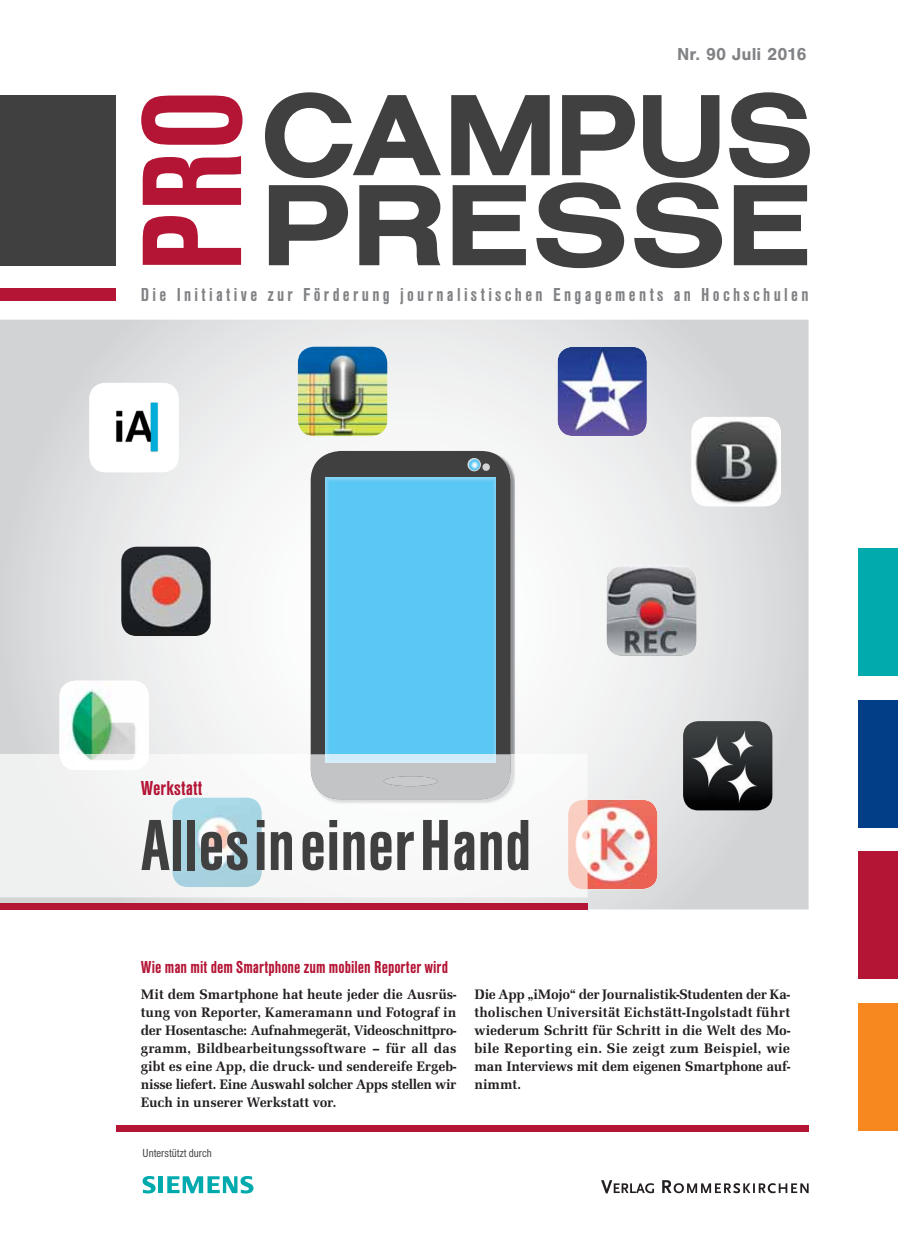
<style>
.page{position:relative;width:898px;height:1238px;background:#fff}
.page>*{position:absolute;margin:0;border:0;box-sizing:border-box;transform-origin:0 0}
.t1{font:700 condensed 147.3px "Sans";color:#b41535}
.t2{font:700 expanded 120px "Sans";letter-spacing:-.02em;color:#404041;scale:.92 1}
.t3{font:700 expanded 120px "Sans";letter-spacing:-.02em;color:#404041}
.t4{font:700 condensed 75px "Sans";color:#404041}
.t5{font:700 condensed 21px "Sans";letter-spacing:.005em;color:#b41535}
.t6{font:700 condensed 19.5px "Sans";letter-spacing:.17em;color:#808285}
.t7{font:700 condensed 18px "Sans";color:#b41535}
.t8{font:700 18px "Sans";color:#808285}
.t9{font:700 14.25px/18px "Marseille";letter-spacing:-.015em;color:#231f20;text-align:justify}
.t10{font:condensed 12px "Sans";color:#404041}
</style>
<div class="page">
<div style="left:0;top:95px;width:115px;height:170px;background:#404041"></div>
<div style="left:0;top:288px;width:115px;height:13px;background:#b41535"></div>
<svg style="left:601px;top:1180px;width:207px;height:13px"></svg>
<svg style="left:142px;top:1176px;width:13px;height:17px"></svg>
<div style="left:158px;top:1176px;width:5px;height:17px;background:#00aaad"></div>
<svg style="left:167px;top:1176px;width:86px;height:17px"></svg>
<div style="left:858px;top:548px;width:39px;height:127px;background:#00aaad"></div>
<div style="left:857px;top:851px;width:40px;height:128px;background:#b41535"></div>
<div style="left:857px;top:1003px;width:40px;height:127px;background:#f6881f"></div>
<div style="left:857px;top:699px;width:40px;height:128px;background:#023e88"></div>
<svg style="left:0;top:319px;width:808px;height:590px"></svg>
<div style="left:116px;top:1125px;width:692px;height:6px;background:#b41535"></div>
<img style="left:89px;top:383px;width:90px;height:89px;border-radius:16px">
<img style="left:298px;top:347px;width:89px;height:89px;border-radius:16px">
<img style="left:60px;top:680px;width:89px;height:74px">
<img style="left:691px;top:417px;width:89px;height:87px">
<img style="left:691px;top:417px;width:89px;height:89px;border-radius:16px">
<img style="left:606px;top:566px;width:90px;height:90px;border-radius:15px">
<img style="left:682px;top:721px;width:90px;height:89px;border-radius:15px">
<img style="left:587px;top:799px;width:70px;height:90px">
<img style="left:121px;top:546px;width:89px;height:90px;border-radius:15px">
<img style="left:311px;top:451px;width:204px;height:303px">
<div style="left:310px;top:451px;width:200px;height:348px;background:#404041;border-radius:30px"></div>
<div style="left:325px;top:478px;width:170px;height:276px;background:#59c8f4"></div>
<svg style="left:469px;top:458px;width:11px;height:13px"></svg>
<div style="left:467px;top:458px;width:13px;height:13px;border:1px solid #d1d3d4;border-radius:50%"></div>
<div style="left:482px;top:463px;width:7px;height:8px;background:#d1d3d4;border-radius:50%"></div>
<img style="left:557px;top:347px;width:89px;height:89px;border-radius:15px">
<svg style="left:0;top:754px;width:587px;height:143px"></svg>
<svg style="left:66px;top:754px;width:83px;height:16px"></svg>
<img style="left:172px;top:797px;width:89px;height:90px;border-radius:15px">
<svg style="left:568px;top:799px;width:19px;height:90px"></svg>
<svg style="left:310px;top:754px;width:200px;height:45px;background:#c6ccd0"></svg>
<div style="left:383px;top:776px;width:54px;height:10px;background:#c8cacc;border-radius:50%"></div>
<div style="left:0;top:903px;width:587px;height:6px;background:#b41535"></div>
<h1 class="t1" style="left:136px;top:272px;width:184px;rotate:-90deg">PRO</h1>
<p class="t8" style="left:676px;top:48px;width:131px">Nr. 90 Juli 2016</p>
<h2 class="t2" style="left:260px;top:95px;width:604px">CAMPUS</h2>
<h2 class="t3" style="left:260px;top:185px;width:554px">PRESSE</h2>
<h3 class="t6" style="left:141px;top:287px;width:669px">Die Initiative zur Förderung journalistischen Engagements an Hochschulen</h3>
<h3 class="t5" style="left:141px;top:780px;width:63px">Werkstatt</h3>
<h3 class="t4" style="left:141px;top:816px;width:392px">Alles in einer Hand</h3>
<p class="t7" style="left:141px;top:960px;width:309px">Wie man mit dem Smartphone zum mobilen Reporter wird</p>
<p class="t9" style="left:141px;top:986px;width:317px">Mit dem Smartphone hat heute jeder die Ausrüs&shy;tung von Reporter, Kameramann und Fotograf in der Hosentasche: Aufnahmegerät, Video schnitt pro&shy;gramm, Bildbearbeitungssoftware – für all das gibt es eine App, die druck- und sendereife Ergeb&shy;nisse liefert. Eine Auswahl solcher Apps stellen wir Euch in unserer Werkstatt vor.</p>
<p class="t9" style="left:474px;top:986px;width:317px">Die App „iMojo“ der Journalistik-Studenten der Ka&shy;tholischen Universität Eichstätt-Ingolstadt führt wiederum Schritt für Schritt in die Welt des Mo&shy;bile Reporting ein. Sie zeigt zum Beispiel, wie man Inter views mit dem eigenen Smart phone auf&shy;nimmt.</p>
<p class="t10" style="left:142px;top:1147px;width:71px">Unterstützt durch</p>
</div>
